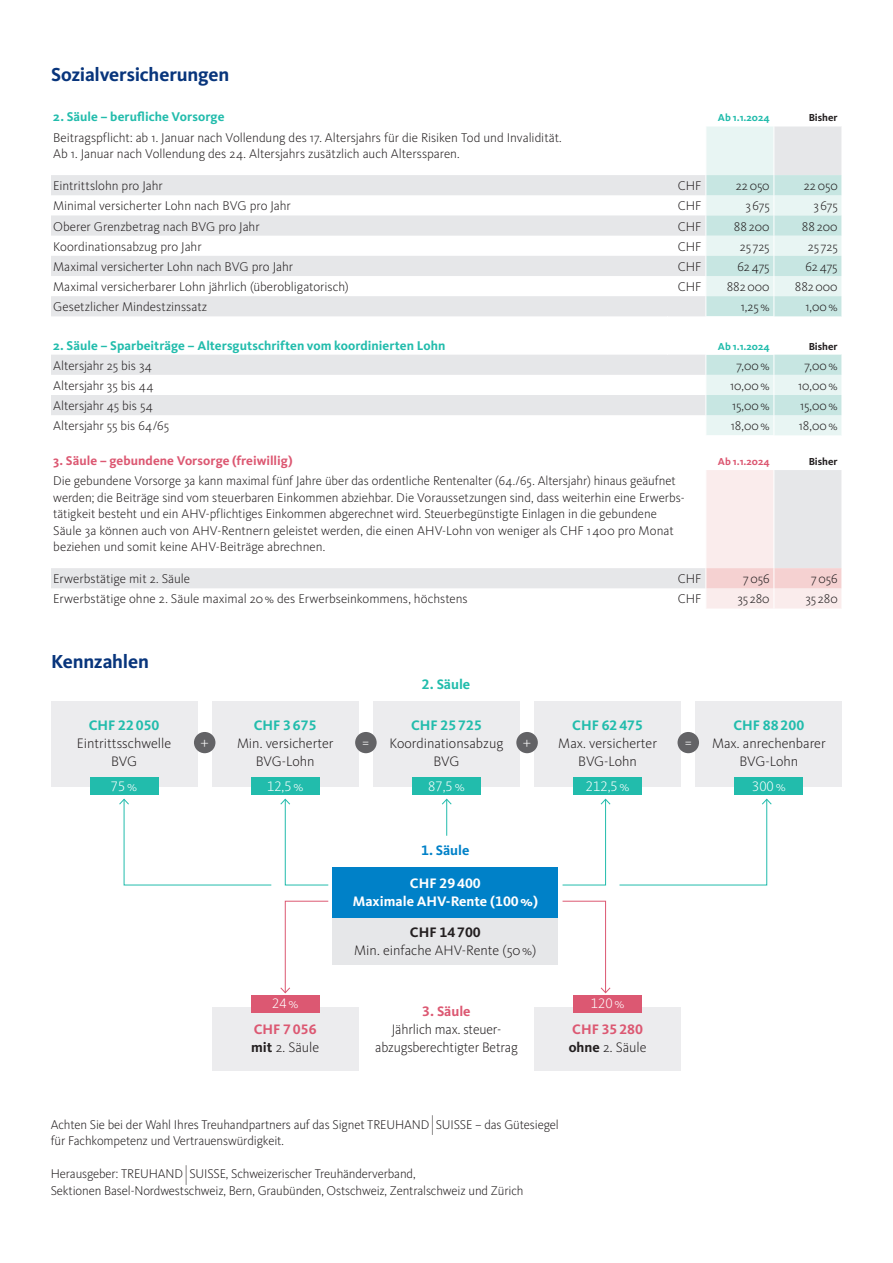
<style>
.page{position:relative;width:893px;height:1263px;background:#fff}
.page>*{position:absolute;margin:0;border:0;box-sizing:border-box;transform-origin:0 0}
.t1{font:700 19.5px "Kievit OT";letter-spacing:-.01em;color:#08357c}
.t2{font:300 14.25px/18px "Kievit OT";color:#231f20;text-align:center}
.t3{font:700 14.25px "Kievit OT";color:#22bcac}
.t4{font:700 14.25px/18px "Kievit OT";color:#dc5872}
.t5{font:300 14.25px "Kievit OT";color:#fff}
.t6{font:700 14.25px/18px "Kievit OT";color:#fff;text-align:center}
.t7{font:700 14.25px "Kievit OT";color:#231f20}
.t8{font:700 14.25px "Kievit OT";color:#0081c8}
.t9{font:300 13.2px/16.5px "Kievit OT";letter-spacing:-.005em;color:#231f20}
.t10{font:700 13.2px "Kievit OT";letter-spacing:.005em;color:#22bcac}
.t11{font:700 13.2px "Kievit OT";letter-spacing:.005em;color:#dc5872}
.t12{font:700 10.5px "Kievit OT";letter-spacing:-.005em;color:#22bcac}
.t13{font:700 10.5px "Kievit OT";color:#231f20}
.t14{font:700 10.5px "Kievit OT";letter-spacing:-.005em;color:#dc5872}
.s1{color:#231f20}
.s2{font-weight:300;color:#231f20}
.s3{font-size:19.65px}
</style>
<div class="page">
<svg style="left:51px;top:175px;width:655px;height:413px"></svg>
<hr style="left:667px;top:316px;width:1px;height:39px;background:#fff">
<hr style="left:667px;top:435px;width:1px;height:35px;background:#fff">
<svg style="left:706px;top:126px;width:136px;height:482px"></svg>
<div style="left:333px;top:918px;width:225px;height:46px;background:#e6e7e9"></div>
<div style="left:212px;top:1007px;width:146px;height:63px;background:#ececee"></div>
<div style="left:535px;top:1007px;width:146px;height:63px;background:#ececee"></div>
<div style="left:251px;top:995px;width:69px;height:17px;background:#dc5872"></div>
<div style="left:573px;top:995px;width:69px;height:17px;background:#dc5872"></div>
<div style="left:333px;top:867px;width:225px;height:50px;background:#0081c8"></div>
<hr style="left:446px;top:799px;width:1px;height:37px;background:#22bcac">
<svg style="left:442px;top:799px;width:10px;height:6px"></svg>
<div style="left:373px;top:701px;width:147px;height:85px;background:#ececee"></div>
<div style="left:412px;top:778px;width:69px;height:17px;background:#22bcac"></div>
<div style="left:51px;top:701px;width:146px;height:85px;background:#ececee"></div>
<div style="left:90px;top:778px;width:68px;height:17px;background:#22bcac"></div>
<svg style="left:119px;top:799px;width:153px;height:86px"></svg>
<svg style="left:280px;top:799px;width:49px;height:86px"></svg>
<div style="left:696px;top:701px;width:146px;height:85px;background:#ececee"></div>
<div style="left:734px;top:778px;width:69px;height:17px;background:#22bcac"></div>
<div style="left:535px;top:701px;width:146px;height:85px;background:#ececee"></div>
<div style="left:573px;top:778px;width:69px;height:17px;background:#22bcac"></div>
<div style="left:212px;top:701px;width:146px;height:85px;background:#ececee"></div>
<div style="left:251px;top:778px;width:69px;height:17px;background:#22bcac"></div>
<svg style="left:280px;top:901px;width:49px;height:92px"></svg>
<svg style="left:619px;top:799px;width:153px;height:86px"></svg>
<svg style="left:562px;top:799px;width:49px;height:86px"></svg>
<svg style="left:562px;top:901px;width:49px;height:92px"></svg>
<div style="left:194px;top:732px;width:21px;height:21px;background:#636366;border-radius:50%"></div>
<div style="left:516px;top:732px;width:22px;height:21px;background:#636366;border-radius:50%"></div>
<div style="left:355px;top:732px;width:22px;height:21px;background:#636366;border-radius:50%"></div>
<div style="left:677px;top:732px;width:22px;height:21px;background:#636366;border-radius:50%"></div>
<h1 class="t1" style="left:51px;top:63px;width:180px">Sozialversicherungen</h1>
<p class="t10" style="left:53px;top:109px;width:173px">2. Säule – berufliche Vorsorge</p>
<p class="t12" style="left:718px;top:112px;width:53px">Ab 1.1.2024</p>
<p class="t13" style="left:809px;top:112px;width:30px">Bisher</p>
<p class="t9" style="left:53px;top:129px;width:510px">Beitragspflicht: ab 1. Januar nach Vollendung des 17. Altersjahrs für die Risiken Tod und Invalidität.<br>Ab 1. Januar nach Vollendung des 24. Altersjahrs zusätzlich auch Alterssparen.</p>
<p class="t9" style="left:53px;top:177px;width:111px">Eintrittslohn pro Jahr</p>
<p class="t9" style="left:678px;top:177px;width:25px">CHF</p>
<p class="t9" style="left:736px;top:177px;width:35px">22050</p>
<p class="t9" style="left:804px;top:177px;width:35px">22050</p>
<p class="t9" style="left:53px;top:198px;width:239px">Minimal versicherter Lohn nach BVG pro Jahr</p>
<p class="t9" style="left:678px;top:198px;width:25px">CHF</p>
<p class="t9" style="left:745px;top:198px;width:26px">3 675</p>
<p class="t9" style="left:813px;top:198px;width:26px">3 675</p>
<p class="t9" style="left:53px;top:218px;width:208px">Oberer Grenzbetrag nach BVG pro Jahr</p>
<p class="t9" style="left:678px;top:218px;width:25px">CHF</p>
<p class="t9" style="left:734px;top:218px;width:37px">88200</p>
<p class="t9" style="left:802px;top:218px;width:37px">88200</p>
<p class="t9" style="left:53px;top:238px;width:150px">Koordinationsabzug pro Jahr</p>
<p class="t9" style="left:678px;top:238px;width:25px">CHF</p>
<p class="t9" style="left:740px;top:238px;width:31px">25 725</p>
<p class="t9" style="left:808px;top:238px;width:31px">25 725</p>
<p class="t9" style="left:53px;top:258px;width:241px">Maximal versicherter Lohn nach BVG pro Jahr</p>
<p class="t9" style="left:678px;top:258px;width:25px">CHF</p>
<p class="t9" style="left:737px;top:258px;width:34px">62475</p>
<p class="t9" style="left:805px;top:258px;width:34px">62475</p>
<p class="t9" style="left:53px;top:278px;width:297px">Maximal versicherbarer Lohn jährlich (überobligatorisch)</p>
<p class="t9" style="left:678px;top:278px;width:25px">CHF</p>
<p class="t9" style="left:727px;top:278px;width:44px">882000</p>
<p class="t9" style="left:795px;top:278px;width:44px">882000</p>
<p class="t9" style="left:53px;top:298px;width:156px">Gesetzlicher Mindestzinssatz</p>
<p class="t9" style="left:741px;top:298px;width:30px">1,25%</p>
<p class="t9" style="left:805px;top:298px;width:34px">1,00%</p>
<p class="t10" style="left:53px;top:337px;width:394px">2. Säule – Sparbeiträge – Altersgutschriften vom koordinierten Lohn</p>
<p class="t12" style="left:718px;top:340px;width:53px">Ab 1.1.2024</p>
<p class="t13" style="left:809px;top:340px;width:30px">Bisher</p>
<p class="t9" style="left:53px;top:357px;width:100px">Altersjahr 25 bis 34</p>
<p class="t9" style="left:736px;top:357px;width:35px">7,00%</p>
<p class="t9" style="left:804px;top:357px;width:35px">7,00%</p>
<p class="t9" style="left:53px;top:377px;width:102px">Altersjahr 35 bis 44</p>
<p class="t9" style="left:730px;top:377px;width:41px">10,00%</p>
<p class="t9" style="left:798px;top:377px;width:41px">10,00%</p>
<p class="t9" style="left:53px;top:397px;width:101px">Altersjahr 45 bis 54</p>
<p class="t9" style="left:732px;top:397px;width:39px">15,00%</p>
<p class="t9" style="left:800px;top:397px;width:39px">15,00%</p>
<p class="t9" style="left:53px;top:417px;width:118px">Altersjahr 55 bis 64/65</p>
<p class="t9" style="left:731px;top:417px;width:40px">18,00%</p>
<p class="t9" style="left:799px;top:417px;width:40px">18,00%</p>
<p class="t11" style="left:53px;top:453px;width:241px">3. Säule – gebundene Vorsorge (freiwillig)</p>
<p class="t14" style="left:718px;top:455px;width:53px">Ab 1.1.2024</p>
<p class="t13" style="left:809px;top:455px;width:30px">Bisher</p>
<p class="t9" style="left:53px;top:472px;width:633px">Die gebundene Vorsorge 3a kann maximal fünf Jahre über das ordentliche Rentenalter (64./65. Altersjahr) hinaus geäufnet werden; die Beiträge sind vom steuerbaren Einkommen abziehbar. Die Voraussetzungen sind, dass weiterhin eine Erwerbs&shy;tätigkeit besteht und ein AHV-pflichtiges Einkommen abgerechnet wird. Steuerbegünstigte Einlagen in die gebundene Säule 3a können auch von AHV-Rentnern geleistet werden, die einen AHV-Lohn von weniger als CHF 1400 pro Monat beziehen und somit keine AHV-Beiträge abrechnen.</p>
<p class="t9" style="left:53px;top:570px;width:139px">Erwerbstätige mit 2. Säule</p>
<p class="t9" style="left:678px;top:570px;width:25px">CHF</p>
<p class="t9" style="left:743px;top:570px;width:28px">7056</p>
<p class="t9" style="left:811px;top:570px;width:28px">7056</p>
<p class="t9" style="left:53px;top:591px;width:416px">Erwerbstätige ohne 2. Säule maximal 20% des Erwerbseinkommens, höchstens</p>
<p class="t9" style="left:678px;top:591px;width:25px">CHF</p>
<p class="t9" style="left:737px;top:591px;width:34px">35 280</p>
<p class="t9" style="left:805px;top:591px;width:34px">35 280</p>
<h1 class="t1" style="left:51px;top:650px;width:99px">Kennzahlen</h1>
<p class="t3" style="left:89px;top:717px;width:72px">CHF 22050</p>
<p class="t2" style="left:77px;top:734px;width:96px">Eintrittsschwelle<br>BVG</p>
<p class="t5" style="left:111px;top:778px;width:28px">75%</p>
<p class="t3" style="left:422px;top:675px;width:50px">2. Säule</p>
<p class="t3" style="left:254px;top:717px;width:64px">CHF 3675</p>
<p class="t2" style="left:237px;top:734px;width:98px">Min. versicherter<br>BVG-Lohn</p>
<p class="t5" style="left:267px;top:778px;width:38px">12,5%</p>
<p class="t3" style="left:411px;top:717px;width:72px">CHF 25725</p>
<p class="t2" style="left:390px;top:734px;width:115px">Koordinationsabzug<br>BVG</p>
<p class="t5" style="left:428px;top:778px;width:38px">87,5%</p>
<p class="t3" style="left:572px;top:717px;width:72px">CHF 62475</p>
<p class="t2" style="left:558px;top:734px;width:100px">Max. versicherter<br>BVG-Lohn</p>
<p class="t5" style="left:586px;top:778px;width:45px">212,5%</p>
<p class="t5" style="left:201px;top:734px;width:10px">+</p>
<p class="t5" style="left:363px;top:734px;width:8px">=</p>
<p class="t5" style="left:523px;top:734px;width:10px">+</p>
<p class="t5" style="left:685px;top:734px;width:8px">=</p>
<p class="t8" style="left:421px;top:842px;width:50px">1. Säule</p>
<p class="t6" style="left:353px;top:874px;width:187px">CHF 29400<br>Maximale AHV-Rente (100%)</p>
<p class="t7" style="left:410px;top:924px;width:72px">CHF 14700</p>
<p class="t2" style="left:354px;top:941px;width:184px">Min. einfache AHV-Rente (50%)</p>
<p class="t5" style="left:272px;top:995px;width:28px">24%</p>
<p class="t5" style="left:591px;top:995px;width:35px">120%</p>
<p class="t4" style="left:422px;top:1002px;width:50px">3. Säule</p>
<p class="t2" style="left:375px;top:1020px;width:144px">Jährlich max. steuer&shy;abzugsberechtigter Betrag</p>
<p class="t4" style="left:251px;top:1020px;width:70px">CHF 7056 <span class="s1">mit</span> <span class="s2">2. Säule</span></p>
<p class="t4" style="left:569px;top:1020px;width:80px">CHF 35280 <span class="s1">ohne</span> <span class="s2">2. Säule</span></p>
<p class="t3" style="left:733px;top:717px;width:72px">CHF 88200</p>
<p class="t2" style="left:712px;top:734px;width:115px">Max. anrechenbarer<br>BVG-Lohn</p>
<p class="t5" style="left:752px;top:778px;width:35px">300%</p>
<p class="t9" style="left:51px;top:1116px;width:510px">Achten Sie bei der Wahl Ihres Treuhandpartners auf das Signet TREUHAND<span class="s3">|</span> SUISSE – das Gütesiegel für Fachkompetenz und Vertrauenswürdigkeit.</p>
<p class="t9" style="left:51px;top:1165px;width:474px">Herausgeber: TREUHAND<span class="s3">|</span> SUISSE, Schweizerischer Treuhänderverband,<br>Sektionen Basel-Nordwestschweiz, Bern, Graubünden, Ostschweiz, Zentralschweiz und Zürich</p>
</div>
